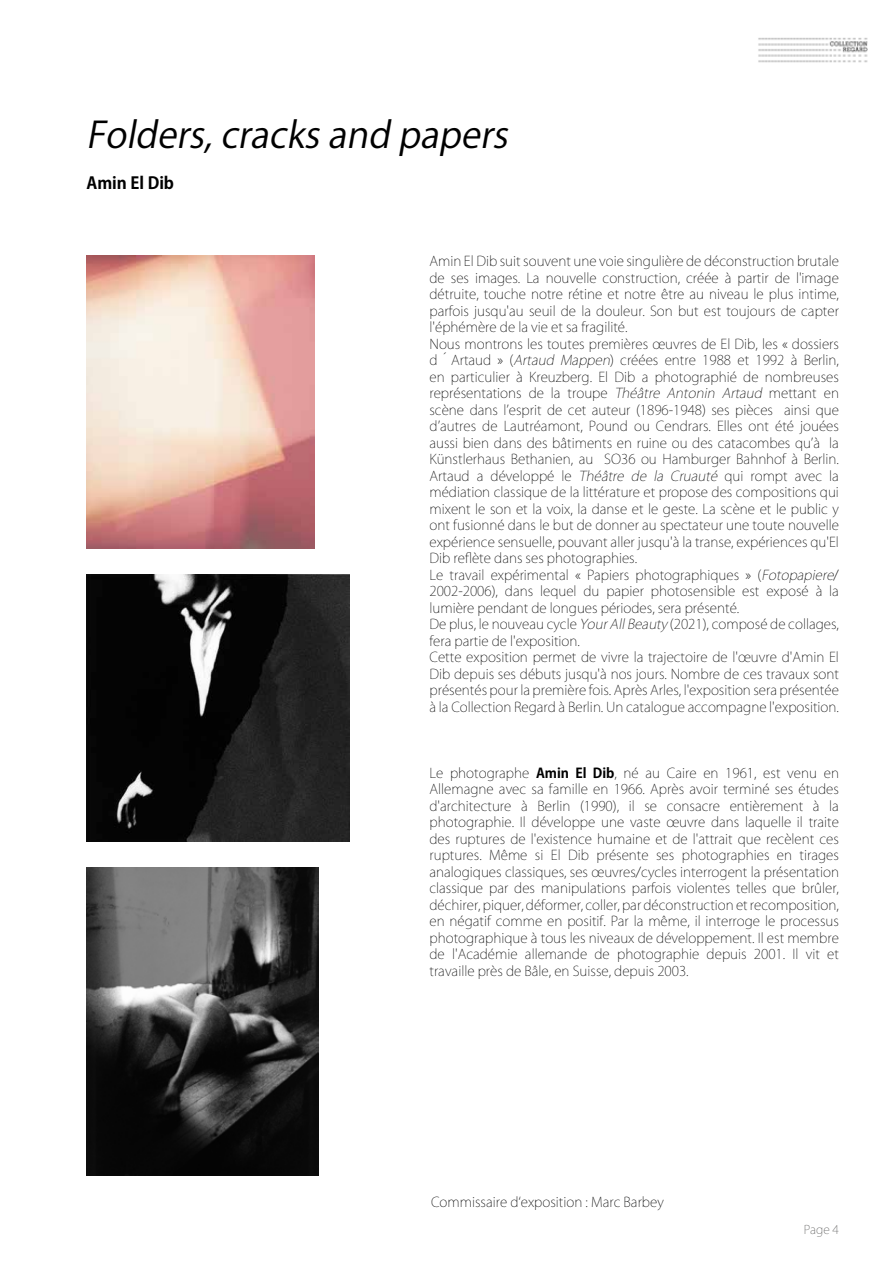
<style>
.page{position:relative;width:893px;height:1263px;background:#fff}
.page>*{position:absolute;margin:0;border:0;box-sizing:border-box;transform-origin:0 0}
.t1{font:italic 36px "Koz Go Pr 6 N";color:#000}
.t2{font:700 16.5px "Koz Go Pr 6 N";color:#000}
.t3{font:200 13.5px/16.5px "Koz Go Pr 6 N";color:#000}
.t4{font:200 12px "Koz Go Pr 6 N";color:#575756}
.s1{font-style:italic}
.s2{font-weight:700}
</style>
<div class="page">
<img style="left:86px;top:255px;width:228px;height:294px">
<img style="left:758px;top:37px;width:110px;height:26px">
<img style="left:86px;top:867px;width:232px;height:308px">
<img style="left:86px;top:574px;width:263px;height:268px">
<h1 class="t1" style="left:86px;top:115px;width:434px">Folders,cracksand papers</h1>
<p class="t2" style="left:86px;top:174px;width:89px">Amin El Dib</p>
<p class="t3" style="left:429px;top:253px;width:411px">Amin El Dib suit souvent une voie singulière de déconstruction brutale de ses images. La nouvelle construction, créée à partir de l'image détruite, touche notre rétine et notre être au niveau le plus intime, parfois jusqu'au seuil de la douleur. Son but est toujours de capter l'éphémère de la vie et sa fragilité.<br>Nous montrons les toutes premières œuvres de El Dib, les « dossiers d´Artaud » (<span class="s1">Artaud Mappen</span>) créées entre 1988 et 1992 à Berlin, en particulier à Kreuzberg. El Dib a photographié de nombreuses représentations de la troupe <span class="s1">Théâtre Antonin Artaud</span> mettant en scène dans l’esprit de cet auteur (1896-1948) ses pièces ainsi que d’autres de Lautréamont, Pound ou Cendrars. Elles ont été jouées aussi bien dans des bâtiments en ruine ou des catacombes qu’à la Künstlerhaus Bethanien, au SO36 ou Hamburger Bahnhof à Berlin.<br>Artaud a développé le <span class="s1">Théâtre de la Cruauté</span> qui rompt avec la médiation classique de la littérature et propose des compositions qui mixent le son et la voix, la danse et le geste. La scène et le public y ont fusionné dans le but de donner au spectateur une toute nouvelle expérience sensuelle, pouvant aller jusqu'à la transe, expériences qu'El Dib reflète dans ses photographies.<br>Le travail expérimental « Papiers photographiques » (<span class="s1">Fotopapiere</span>/ 2002-2006), dans lequel du papier photosensible est exposé à la lumière pendant de longues périodes, sera présenté.<br>De plus, le nouveau cycle <span class="s1">YourAllBeauty</span>(2021), composé de collages, fera partie de l'exposition.<br>Cette exposition permet de vivre la trajectoire de l'œuvre d'Amin El Dib depuis ses débuts jusqu'à nos jours. Nombre de ces travaux sont présentés pour la première fois. Après Arles, l'exposition sera présentée à la Collection Regard à Berlin. Un catalogue accompagne l'exposition.</p>
<p class="t3" style="left:429px;top:765px;width:411px;text-align:justify">Le photographe <span class="s2">Amin El Dib</span>, né au Caire en 1961, est venu en Allemagne avec sa famille en 1966. Après avoir terminé ses études d'architecture à Berlin (1990), il se consacre entièrement à la photographie. Il développe une vaste œuvre dans laquelle il traite des ruptures de l'existence humaine et de l'attrait que recèlent ces ruptures. Même si El Dib présente ses photographies en tirages analogiques classiques, ses œuvres/cycles interrogent la présentation classique par des manipulations parfois violentes telles que brûler, déchirer, piquer, déformer, coller, par déconstruction et recomposition, en négatif comme en positif. Par la même, il interroge le processus photographique à tous les niveaux de développement. Il est membre de l'Académie allemande de photographie depuis 2001. Il vit et travaille près de Bâle, en Suisse, depuis 2003.</p>
<p class="t3" style="left:431px;top:1194px;width:234px">Commissaire d‘exposition : Marc Barbey</p>
<p class="t4" style="left:804px;top:1222px;width:37px">Page 4</p>
</div>
